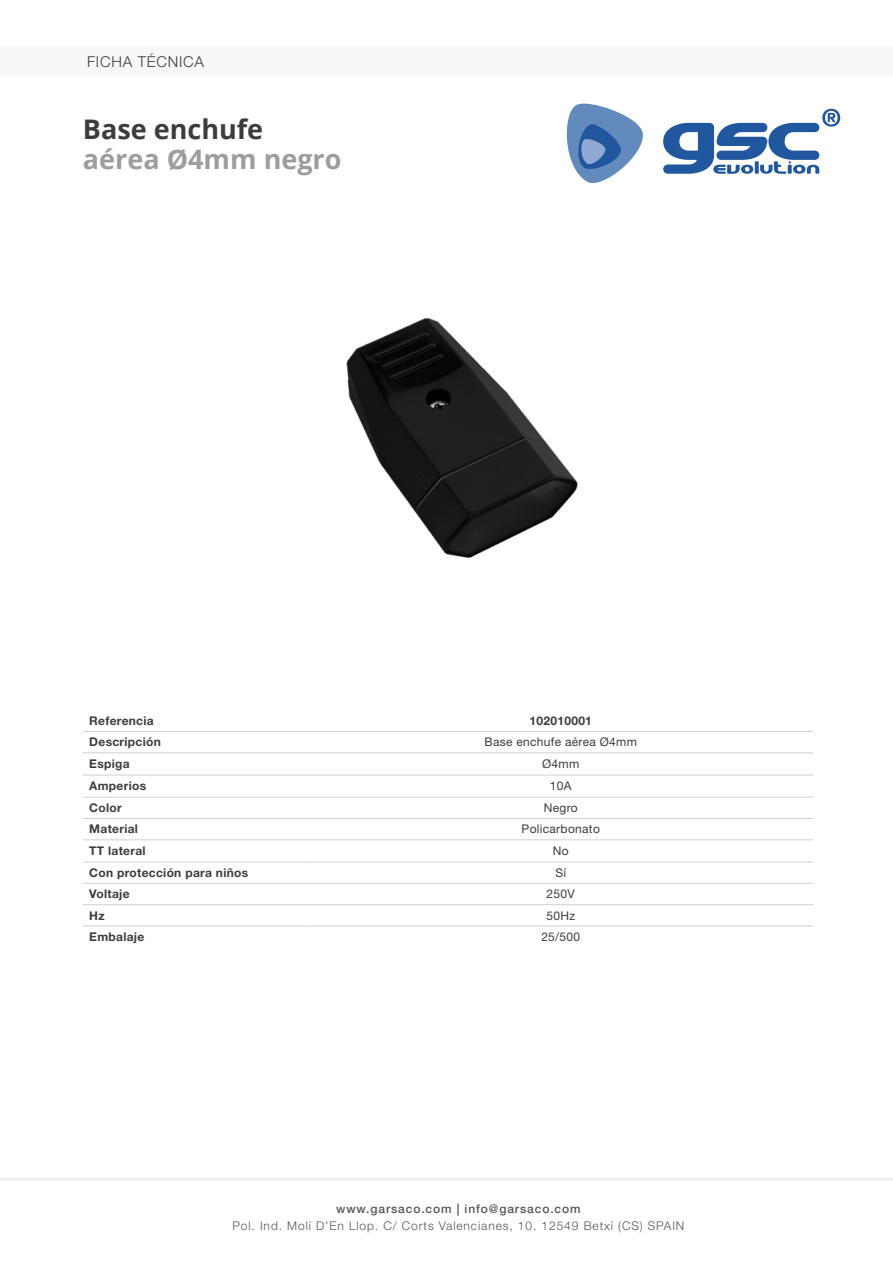
<style>
.page{position:relative;width:893px;height:1263px;background:#fff}
.page>*{position:absolute;margin:0;border:0;box-sizing:border-box;transform-origin:0 0}
.t1{font:700 27px "Open Sans";color:#9d9d9c}
.t2{font:700 27px "Open Sans";color:#3c3c3b}
.t3{font:300 15px "Helvetica Neue LT Std";letter-spacing:.05em;color:#3c3c3b}
.t4{font:700 12px "Helvetica Neue LT Std";letter-spacing:.025em;color:#3c3c3b}
.t5{font:12px "Helvetica Neue LT Std";letter-spacing:.025em;color:#3c3c3b}
.t6{font:300 12px "Helvetica Neue LT Std";letter-spacing:.075em;color:#565555}
.t7{font:500 12px "Helvetica Neue LT Std";letter-spacing:.075em;color:#565555}
</style>
<div class="page">
<svg style="left:663px;top:109px;width:177px;height:65px"></svg>
<svg style="left:566px;top:103px;width:77px;height:81px"></svg>
<hr style="left:0;top:1178px;width:893px;height:3px;background:#f0f0f0">
<div style="left:0;top:47px;width:893px;height:29px;background:#f8f8f8"></div>
<img style="left:346px;top:318px;width:232px;height:241px">
<hr style="left:83px;top:752px;width:225px;height:1px;background:#d0d0d0">
<hr style="left:308px;top:752px;width:505px;height:1px;background:#d0d0d0">
<hr style="left:83px;top:775px;width:225px;height:1px;background:#d0d0d0">
<hr style="left:308px;top:775px;width:505px;height:1px;background:#d0d0d0">
<hr style="left:83px;top:797px;width:225px;height:1px;background:#d0d0d0">
<hr style="left:308px;top:797px;width:505px;height:1px;background:#d0d0d0">
<hr style="left:83px;top:818px;width:225px;height:1px;background:#d0d0d0">
<hr style="left:308px;top:818px;width:505px;height:1px;background:#d0d0d0">
<hr style="left:83px;top:839px;width:225px;height:1px;background:#d0d0d0">
<hr style="left:308px;top:839px;width:505px;height:1px;background:#d0d0d0">
<hr style="left:83px;top:862px;width:225px;height:1px;background:#d0d0d0">
<hr style="left:308px;top:862px;width:505px;height:1px;background:#d0d0d0">
<hr style="left:83px;top:883px;width:225px;height:1px;background:#d0d0d0">
<hr style="left:308px;top:883px;width:505px;height:1px;background:#d0d0d0">
<hr style="left:83px;top:904px;width:225px;height:1px;background:#d0d0d0">
<hr style="left:308px;top:904px;width:505px;height:1px;background:#d0d0d0">
<hr style="left:83px;top:926px;width:225px;height:1px;background:#d0d0d0">
<hr style="left:308px;top:926px;width:505px;height:1px;background:#d0d0d0">
<hr style="left:83px;top:731px;width:225px;height:1px;background:#d0d0d0">
<hr style="left:308px;top:731px;width:505px;height:1px;background:#d0d0d0">
<p class="t3" style="left:87px;top:52px;width:118px">FICHA TÉCNICA</p>
<h1 class="t2" style="left:83px;top:110px;width:182px">Base enchufe</h1>
<h1 class="t1" style="left:83px;top:140px;width:260px">aérea Ø4mm negro</h1>
<p class="t4" style="left:89px;top:713px;width:66px">Referencia</p>
<p class="t4" style="left:529px;top:713px;width:64px">102010001</p>
<p class="t4" style="left:89px;top:735px;width:73px">Descripción</p>
<p class="t5" style="left:485px;top:735px;width:154px">Base enchufe aérea Ø4mm</p>
<p class="t4" style="left:89px;top:756px;width:42px">Espiga</p>
<p class="t5" style="left:542px;top:757px;width:39px">Ø4mm</p>
<p class="t4" style="left:89px;top:778px;width:58px">Amperios</p>
<p class="t5" style="left:550px;top:779px;width:23px">10A</p>
<p class="t4" style="left:89px;top:800px;width:34px">Color</p>
<p class="t5" style="left:544px;top:801px;width:35px">Negro</p>
<p class="t4" style="left:89px;top:822px;width:50px">Material</p>
<p class="t5" style="left:522px;top:822px;width:80px">Policarbonato</p>
<p class="t4" style="left:89px;top:843px;width:58px">TT lateral</p>
<p class="t5" style="left:553px;top:844px;width:17px">No</p>
<p class="t4" style="left:89px;top:865px;width:160px">Con protección para niños</p>
<p class="t5" style="left:555px;top:865px;width:12px">Sí</p>
<p class="t4" style="left:89px;top:887px;width:42px">Voltaje</p>
<p class="t5" style="left:547px;top:887px;width:30px">250V</p>
<p class="t4" style="left:89px;top:908px;width:17px">Hz</p>
<p class="t5" style="left:546px;top:908px;width:30px">50Hz</p>
<p class="t4" style="left:89px;top:929px;width:57px">Embalaje</p>
<p class="t5" style="left:541px;top:930px;width:40px">25/500</p>
<p class="t7" style="left:336px;top:1202px;width:246px">www.garsaco.com | info@garsaco.com</p>
<p class="t6" style="left:232px;top:1218px;width:453px">Pol. Ind. Molí D’En Llop. C/ Corts Valencianes, 10. 12549 Betxí (CS) SPAIN</p>
</div>
